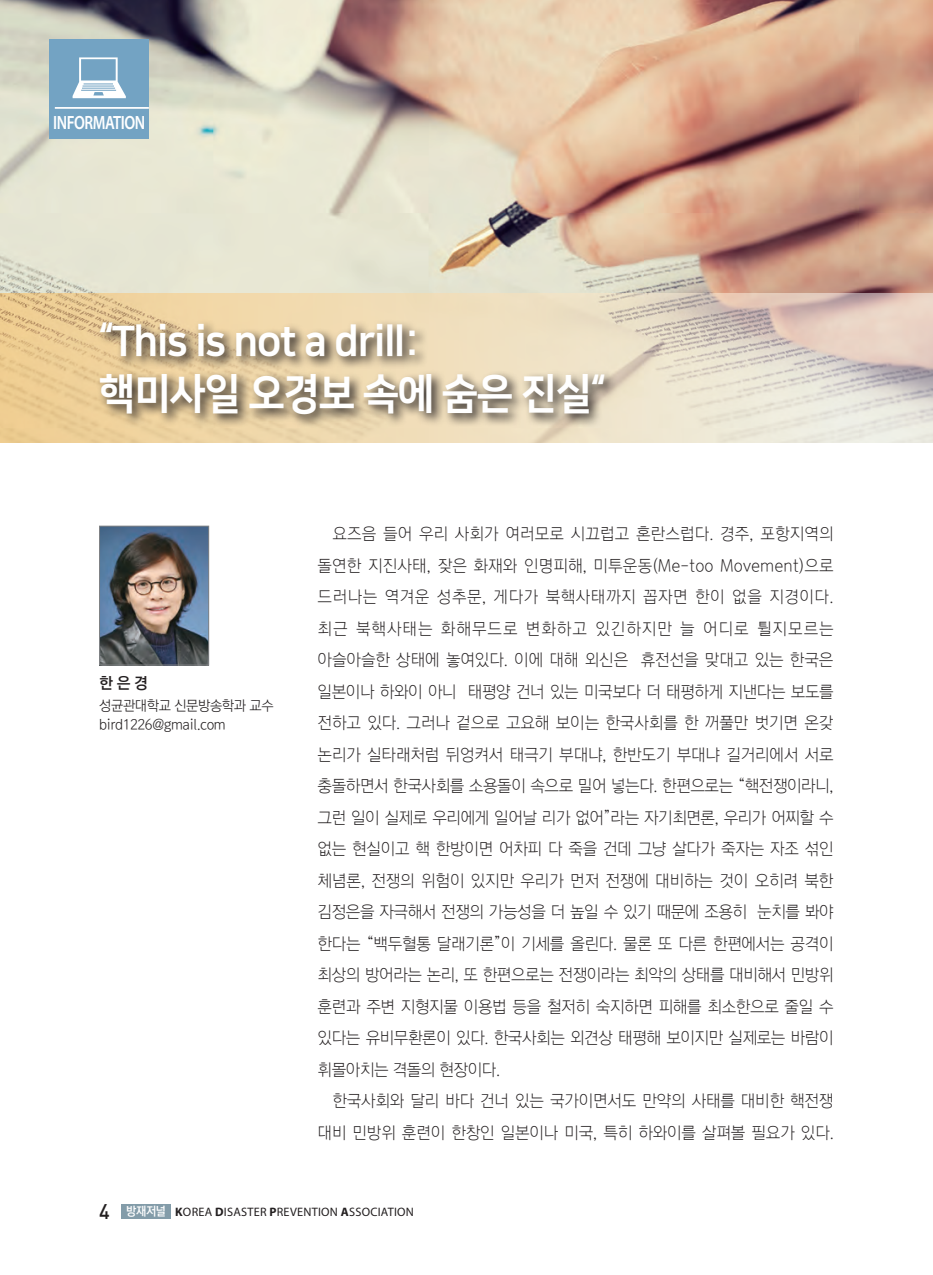
<style>
.page{position:relative;width:933px;height:1275px;background:#fff}
.page>*{position:absolute;margin:0;border:0;box-sizing:border-box;transform-origin:0 0}
.t1{font:42px/52.5px "Nanum Square OTFEB";letter-spacing:-.03em;color:#fff;scale:.95 1}
.t2{font:600 19.25px "Myriad Pro";letter-spacing:-.03em;color:#fff;scale:.8 1}
.t3{font:16.62px/31.5px "Korean GD10 R";letter-spacing:-.015em;color:#231f20;text-align:justify}
.t4{font:15.75px "Korean GD15 R";color:#231f20}
.t5{font:14px/19.2px "Korean GD11 R";letter-spacing:-.03em;color:#231f20}
.t6{font:12.25px "Myriad Pro";letter-spacing:.02em;color:#231f20}
.s1{font-family:"DIN Pro";font-weight:500;font-size:21px}
.s2{font-family:"Korean GD15 R";color:#fff}
.s3{font-weight:700}
</style>
<div class="page">
<div style="left:121px;top:1204px;width:50px;height:15px;background:#839ca9"></div>
<img style="left:0;top:0;width:933px;height:294px">
<svg style="left:0;top:294px;width:933px;height:148px;background:#e5d4b9"></svg>
<svg style="left:96px;top:318px;width:522px;height:110px;background:#c6b595"></svg>
<div style="left:50px;top:40px;width:99px;height:99px;background:#73a3c3"></div>
<hr style="left:55px;top:107px;width:94px;height:2px;background:#fff">
<svg style="left:72px;top:57px;width:54px;height:41px"></svg>
<img style="left:101px;top:528px;width:106px;height:135px">
<div style="left:99px;top:526px;width:110px;height:139px;border:1px solid #808285"></div>
<p class="t2" style="left:53px;top:110px;width:116px">INFORMATION</p>
<h1 class="t1" style="left:99px;top:316px;width:534px">“This is not a drill:<br>핵미사일 오경보 속에 숨은 진실“</h1>
<p class="t4" style="left:99px;top:674px;width:50px">한 은 경</p>
<p class="t5" style="left:99px;top:696px;width:176px">성균관대학교 신문방송학과 교수 bird1226@gmail.com</p>
<p class="t3" style="left:317px;top:518px;width:518px;text-indent:15px">요즈음 들어 우리 사회가 여러모로 시끄럽고 혼란스럽다. 경주, 포항지역의 돌연한 지진사태, 잦은 화재와 인명피해, 미투운동(Me-too Movement)으로 드러나는 역겨운 성추문, 게다가 북핵사태까지 꼽자면 한이 없을 지경이다. 최근 북핵사태는 화해무드로 변화하고 있긴하지만 늘 어디로 튈지모르는 아슬아슬한 상태에 놓여있다. 이에 대해 외신은 휴전선을 맞대고 있는 한국은 일본이나 하와이 아니 태평양 건너 있는 미국보다 더 태평하게 지낸다는 보도를 전하고 있다. 그러나 겉으로 고요해 보이는 한국사회를 한 꺼풀만 벗기면 온갖 논리가 실타래처럼 뒤엉켜서 태극기 부대냐, 한반도기 부대냐 길거리에서 서로 충돌하면서 한국사회를 소용돌이 속으로 밀어 넣는다. 한편으로는 “핵전쟁이라니, 그런 일이 실제로 우리에게 일어날 리가 없어”라는 자기최면론, 우리가 어찌할 수 없는 현실이고 핵 한방이면 어차피 다 죽을 건데 그냥 살다가 죽자는 자조 섞인 체념론, 전쟁의 위험이 있지만 우리가 먼저 전쟁에 대비하는 것이 오히려 북한 김정은을 자극해서 전쟁의 가능성을 더 높일 수 있기 때문에 조용히 눈치를 봐야 한다는 “백두혈통 달래기론”이 기세를 올린다. 물론 또 다른 한편에서는 공격이 최상의 방어라는 논리, 또 한편으로는 전쟁이라는 최악의 상태를 대비해서 민방위 훈련과 주변 지형지물 이용법 등을 철저히 숙지하면 피해를 최소한으로 줄일 수 있다는 유비무환론이 있다. 한국사회는 외견상 태평해 보이지만 실제로는 바람이 휘몰아치는 격돌의 현장이다.</p>
<p class="t3" style="left:317px;top:1085px;width:518px;text-align:right">한국사회와 달리 바다 건너 있는 국가이면서도 만약의 사태를 대비한 핵전쟁 대비 민방위 훈련이 한창인 일본이나 미국, 특히 하와이를 살펴볼 필요가 있다.</p>
<p class="t6" style="left:99px;top:1204px;width:316px"><span class="s1">4</span> <span class="s2">방재저널</span> <span class="s3">K</span>OREA <span class="s3">D</span>ISASTER <span class="s3">P</span>REVENTION <span class="s3">A</span>SSOCIATION</p>
</div>
